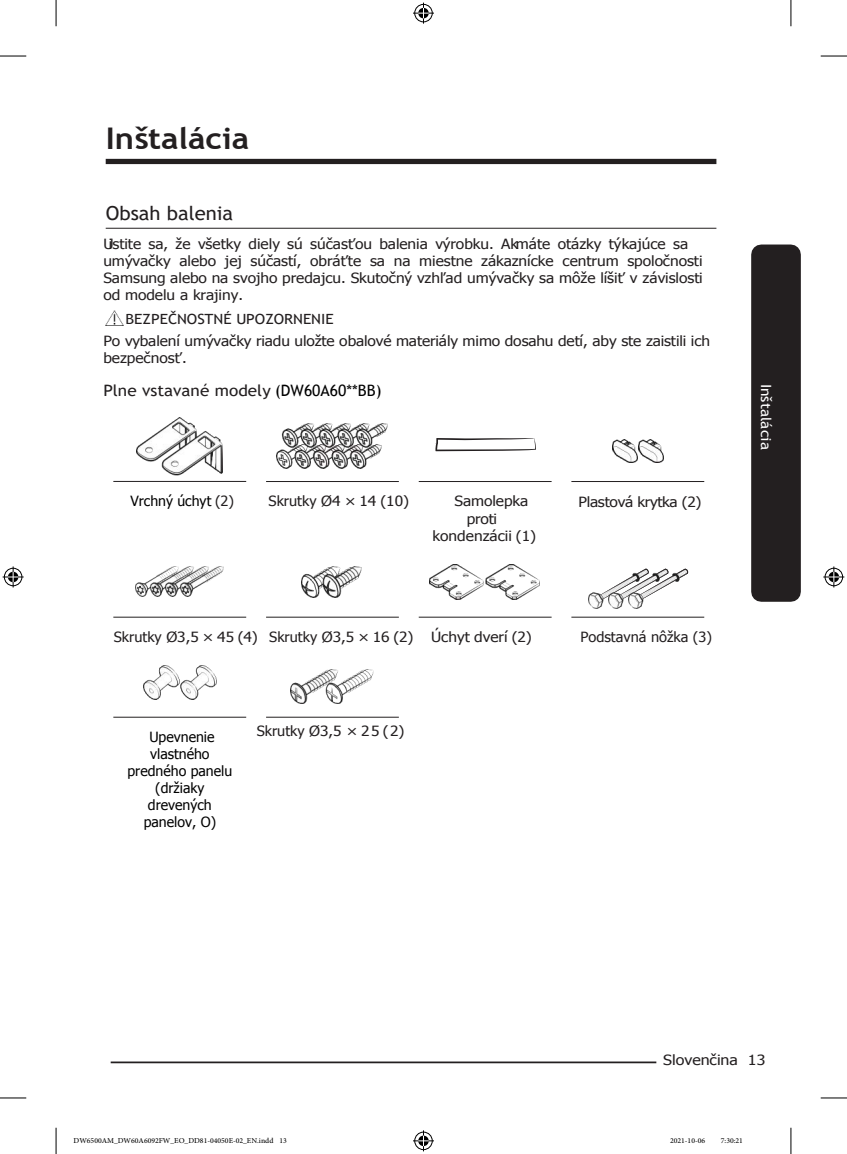
<style>
.page{position:relative;width:847px;height:1154px;background:#fff}
.page>*{position:absolute;margin:0;border:0;box-sizing:border-box;transform-origin:0 0}
.t1{font:700 29.75px "Trebuchet MS";color:#231f20;scale:1.09 1}
.t2{font:19.25px "Trebuchet MS";color:#231f20;scale:1.05 1}
.t3{font:15.75px "Trebuchet MS";color:#231f20;scale:1.09 1}
.t4{font:14px/16.8px "Tahoma";color:#231f20;scale:1.1 1}
.t5{font:14px "Tahoma";color:#231f20}
.t6{font:14px/17px "Tahoma";color:#000;text-align:center}
.t7{font:14px "Trebuchet MS";color:#231f20;scale:1.1 1}
.t8{font:14px "Tahoma";letter-spacing:-.02em;color:#231f20;scale:1.1 1}
.t9{font:14px "Tahoma";color:#231f20;scale:1.13 1}
.t10{font:14px "Trebuchet MS";color:#fff;scale:1.1 1}
.t11{font:10.5px "Adobe Arabic";color:#000}
.s1{font-style:inherit}
.s2{color:#000}
.s3{color:#231f20}
</style>
<div class="page">
<hr style="left:111px;top:1061px;width:610px;height:2px;background:#231f20">
<div style="left:656px;top:1051px;width:80px;height:18px;background:#fff"></div>
<svg style="left:0;top:56px;width:26px;height:1px"></svg>
<svg style="left:820px;top:56px;width:26px;height:1px"></svg>
<svg style="left:0;top:1097px;width:26px;height:1px"></svg>
<svg style="left:820px;top:1097px;width:26px;height:1px"></svg>
<svg style="left:56px;top:0;width:1px;height:26px"></svg>
<svg style="left:56px;top:1128px;width:1px;height:26px"></svg>
<svg style="left:790px;top:0;width:1px;height:26px"></svg>
<svg style="left:790px;top:1128px;width:1px;height:26px"></svg>
<svg style="left:413px;top:3px;width:21px;height:21px"></svg>
<svg style="left:413px;top:1130px;width:21px;height:21px"></svg>
<svg style="left:3px;top:566px;width:21px;height:21px"></svg>
<svg style="left:823px;top:566px;width:21px;height:21px"></svg>
<div style="left:106px;top:159px;width:610px;height:5px;background:#231f20"></div>
<hr style="left:106px;top:228px;width:610px;height:1px;background:#231f20">
<img style="left:106px;top:311px;width:17px;height:15px">
<div style="left:751px;top:244px;width:49px;height:358px;background:#231f20"></div>
<img style="left:137px;top:418px;width:85px;height:57px">
<hr style="left:113px;top:481px;width:133px;height:1px;background:#231f20">
<svg style="left:435px;top:438px;width:101px;height:13px"></svg>
<hr style="left:113px;top:617px;width:133px;height:1px;background:#231f20">
<hr style="left:266px;top:617px;width:132px;height:1px;background:#231f20">
<hr style="left:418px;top:617px;width:133px;height:1px;background:#231f20">
<hr style="left:571px;top:617px;width:133px;height:1px;background:#231f20">
<img style="left:136px;top:567px;width:87px;height:29px">
<img style="left:301px;top:567px;width:60px;height:30px">
<img style="left:429px;top:565px;width:110px;height:34px">
<img style="left:588px;top:592px;width:16px;height:17px">
<img style="left:608px;top:600px;width:16px;height:9px">
<svg style="left:599px;top:569px;width:89px;height:31px"></svg>
<img style="left:628px;top:570px;width:58px;height:39px">
<img style="left:276px;top:423px;width:112px;height:46px">
<img style="left:612px;top:439px;width:51px;height:24px">
<img style="left:143px;top:665px;width:73px;height:34px">
<img style="left:290px;top:669px;width:83px;height:34px">
<hr style="left:266px;top:481px;width:132px;height:1px;background:#231f20">
<hr style="left:418px;top:481px;width:133px;height:1px;background:#231f20">
<hr style="left:571px;top:481px;width:133px;height:1px;background:#231f20">
<hr style="left:113px;top:717px;width:133px;height:1px;background:#231f20">
<hr style="left:266px;top:717px;width:132px;height:1px;background:#231f20">
<h1 class="t1" style="left:106px;top:120px;width:133px">In<span class="s1">š</span>tal<span class="s1">á</span>c<span class="s1">ia</span></h1>
<h2 class="t2" style="left:106px;top:201px;width:123px">Obsah balenia</h2>
<p class="t4" style="left:103px;top:235px;width:546px">Uistite sa, že všetky diely sú súčasťou balenia výrobku. Ak máte otázky týkajúce sa umývačky alebo jej súčastí, obráťte sa na miestne zákaznícke centrum spoločnosti Samsung alebo na svojho predajcu. Skutočný vzhľad umývačky sa môže líšiť v závislosti od modelu a krajiny.</p>
<p class="t7" style="left:126px;top:311px;width:190px">BEZPEČNOSTNÉ UPOZORNENIE</p>
<p class="t4" style="left:103px;top:332px;width:553px">Po vybalení umývačky riadu uložte obalové materiály mimo dosahu detí, aby ste zaistili ich bezpečnosť.</p>
<p class="t3" style="left:103px;top:382px;width:256px">Plne vstavané modely <span class="s2">(DW60A60**BB)</span></p>
<p class="t6" style="left:130px;top:492px;width:105px">Vrchný úchyt <span class="s3">(2)</span></p>
<p class="t5" style="left:268px;top:492px;width:142px">Skrutky Ø4 × 14 (10)</p>
<p class="t4" style="left:454px;top:492px;width:69px">Samolepka</p>
<p class="t4" style="left:466px;top:509px;width:29px">proti</p>
<p class="t4" style="left:432px;top:526px;width:95px">kondenzácii (1)</p>
<p class="t8" style="left:578px;top:492px;width:113px">Plastová krytka (2)</p>
<p class="t5" style="left:114px;top:628px;width:419px">Skrutky Ø3,5 × 45 (4) Skrutky Ø3,5 × 16 (2) Úchyt dverí (2)</p>
<p class="t5" style="left:580px;top:628px;width:133px">Podstavná nôžka (3)</p>
<p class="t6" style="left:127px;top:728px;width:106px">Upevnenie vlastného predného panelu (držiaky drevených panelov, O)</p>
<p class="t5" style="left:256px;top:722px;width:149px">Skrutky Ø3,5 × 25 (2)</p>
<p class="t10" style="left:774px;top:384px;width:62px;rotate:90deg">Inštalácia</p>
<p class="t9" style="left:663px;top:1051px;width:92px">Slovenčina 13</p>
<p class="t11" style="left:74px;top:1133px;width:215px">DW6500AM_DW60A6092FW_EO_DD81-04050E-02_EN.indd 13</p>
<p class="t11" style="left:669px;top:1133px;width:37px">2021-10-06</p>
<p class="t11" style="left:720px;top:1133px;width:24px">7:30:21</p>
</div>
